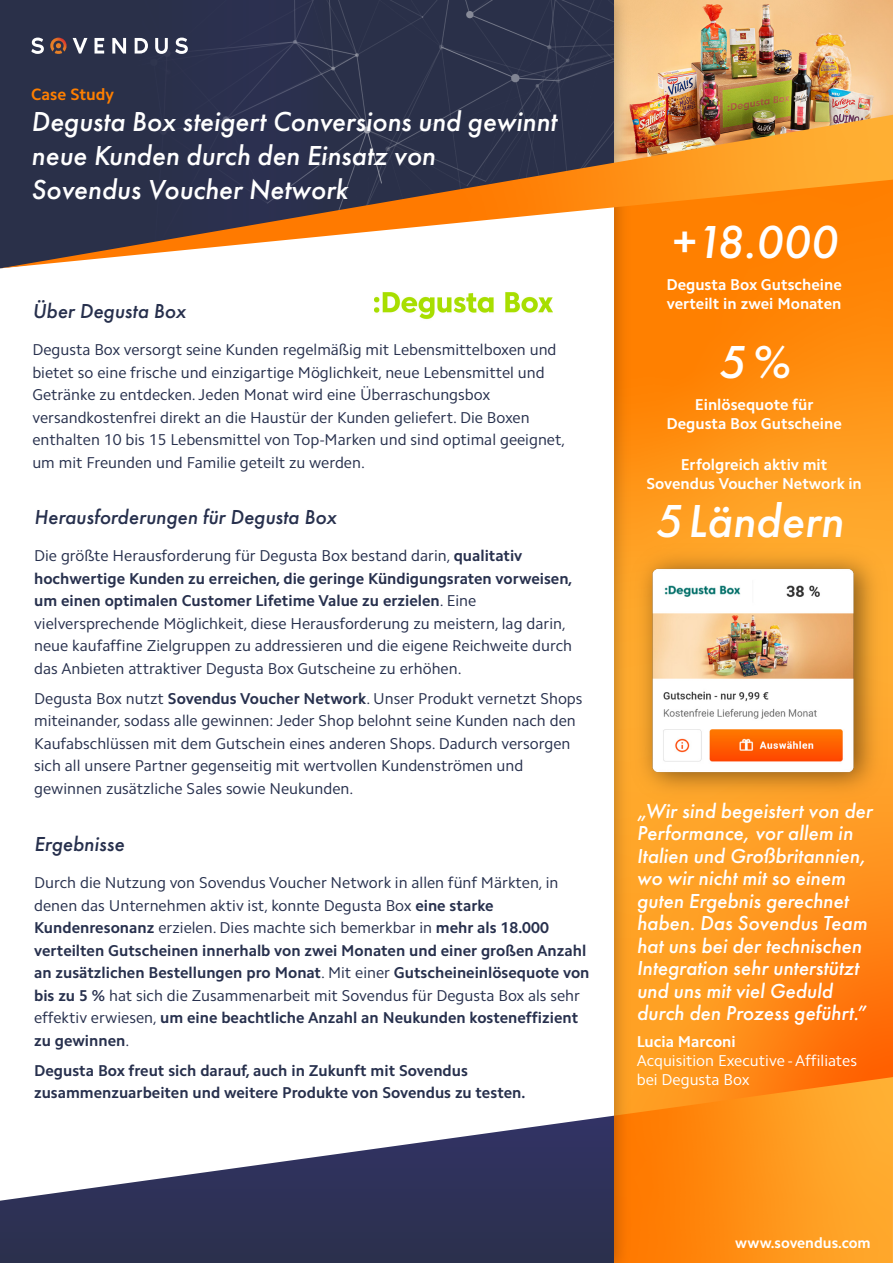
<style>
.page{position:relative;width:893px;height:1263px;background:#fff}
.page>*{position:absolute;margin:0;border:0;box-sizing:border-box;transform-origin:0 0}
.t1{font:italic 500 48px "Futura PT";color:#fff}
.t2{font:italic 500 28.5px/34.2px "Futura PT";color:#fff}
.t3{font:italic 500 21px/22.5px "Futura PT";color:#fff}
.t4{font:italic 500 21px "Futura PT";color:#27304d}
.t5{font:700 16.5px "Camphor Pro";color:#ff7f00}
.t6{font:15.75px/22.5px "Camphor Pro";color:#27304d}
.t7{font:700 15.75px/22.5px "Camphor Pro";color:#27304d}
.t8{font:700 15.75px/18.9px "Camphor Pro";color:#fff;text-align:center}
.t9{font:15.75px/18.9px "Camphor Pro";color:#fff}
.t10{font:700 15px "Camphor Pro";color:#fff}
.s1{font-weight:700}
.s2{font-weight:400}
</style>
<div class="page">
<img style="left:637px;top:0;width:256px;height:103px">
<svg style="left:637px;top:268px;width:256px;height:809px;background:#ff9117"></svg>
<svg style="left:637px;top:1077px;width:256px;height:186px;background:#ff941a"></svg>
<img style="left:614px;top:0;width:23px;height:1263px">
<svg style="left:0;top:1116px;width:614px;height:147px"></svg>
<img style="left:0;top:0;width:614px;height:313px">
<div style="left:0;top:0;width:401px;height:115px;background:#2a3049"></div>
<svg style="left:31px;top:38px;width:13px;height:16px"></svg>
<svg style="left:73px;top:38px;width:14px;height:16px"></svg>
<svg style="left:95px;top:38px;width:9px;height:16px"></svg>
<svg style="left:175px;top:38px;width:13px;height:16px"></svg>
<svg style="left:155px;top:38px;width:13px;height:16px"></svg>
<svg style="left:135px;top:38px;width:13px;height:16px"></svg>
<svg style="left:112px;top:38px;width:14px;height:16px"></svg>
<svg style="left:50px;top:38px;width:17px;height:16px"></svg>
<svg style="left:0;top:115px;width:893px;height:153px;background:#9b704d"></svg>
<img style="left:374px;top:289px;width:178px;height:31px">
<img style="left:626px;top:539px;width:265px;height:268px">
<p class="t5" style="left:31px;top:84px;width:84px">Case Study</p>
<h2 class="t2" style="left:31px;top:104px;width:527px">Degusta Box steigert Conversions und gewinnt neue Kunden durch den Einsatz von<br>Sovendus Voucher Network</h2>
<h3 class="t4" style="left:32px;top:298px;width:155px">Über Degusta Box</h3>
<p class="t6" style="left:32px;top:339px;width:535px">Degusta Box versorgt seine Kunden regelmäßig mit Lebensmittelboxen und bietet so eine frische und einzigartige Möglichkeit, neue Lebensmittel und Getränke zu entdecken. Jeden Monat wird eine Überraschungsbox versandkostenfrei direkt an die Haustür der Kunden geliefert. Die Boxen enthalten 10 bis 15 Lebensmittel von Top-Marken und sind optimal geeignet, um mit Freunden und Familie geteilt zu werden.</p>
<h3 class="t4" style="left:34px;top:504px;width:304px">Herausforderungen für Degusta Box</h3>
<p class="t6" style="left:34px;top:545px;width:540px">Die größte Herausforderung für Degusta Box bestand darin, <span class="s1">qualitativ hochwertige Kunden zu erreichen, die geringe Kündigungsraten vorweisen, um einen optimalen Customer Lifetime Value zu erzielen</span>. Eine vielversprechende Möglichkeit, diese Herausforderung zu meistern, lag darin, neue kaufaffine Zielgruppen zu addressieren und die eigene Reichweite durch das Anbieten attraktiver Degusta Box Gutscheine zu erhöhen.</p>
<p class="t6" style="left:34px;top:687px;width:550px">Degusta Box nutzt <span class="s1">Sovendus Voucher Network</span>. Unser Produkt vernetzt Shops miteinander, sodass alle gewinnen: Jeder Shop belohnt seine Kunden nach den Kaufabschlüssen mit dem Gutschein eines anderen Shops. Dadurch versorgen sich all unsere Partner gegenseitig mit wertvollen Kundenströmen und gewinnen zusätzliche Sales sowie Neukunden.</p>
<h3 class="t4" style="left:34px;top:831px;width:92px">Ergebnisse</h3>
<p class="t7" style="left:34px;top:871px;width:557px"><span class="s2">Durch die Nutzung von Sovendus Voucher Network in allen fünf Märkten, in denen das Unternehmen aktiv ist, konnte Degusta Box</span> eine starke Kundenresonanz <span class="s2">erzielen. Dies machte sich bemerkbar in</span> mehr als 18.000 verteilten Gutscheinen innerhalb von zwei Monaten und einer großen Anzahl an zusätzlichen Bestellungen pro Monat<span class="s2">. Mit einer</span> Gutscheineinlösequote von bis zu 5 % <span class="s2">hat sich die Zusammenarbeit mit Sovendus für Degusta Box als sehr effektiv erwiesen,</span> um eine beachtliche Anzahl an Neukunden kosteneffizient zu gewinnen<span class="s2">.</span></p>
<p class="t7" style="left:34px;top:1059px;width:493px">Degusta Box freut sich darauf, auch in Zukunft mit Sovendus zusammenzuarbeiten und weitere Produkte von Sovendus zu testen.</p>
<h1 class="t1" style="left:671px;top:212px;width:168px">+18.000</h1>
<p class="t8" style="left:666px;top:275px;width:177px;text-align:left">Degusta Box Gutscheine verteilt in zwei Monaten</p>
<h1 class="t1" style="left:718px;top:332px;width:73px">5%</h1>
<p class="t8" style="left:666px;top:395px;width:177px">Einlösequote für<br>Degusta Box Gutscheine</p>
<p class="t8" style="left:646px;top:455px;width:217px">Erfolgreich aktiv mit<br>Sovendus Voucher Network in</p>
<h1 class="t1" style="left:655px;top:491px;width:190px">5Ländern</h1>
<p class="t3" style="left:637px;top:800px;width:237px">„Wir sind begeistert von der<br>Performance, vor allem in<br>Italien und Großbritannien, wo wir nicht mit so einem guten Ergebnis gerechnet haben. Das Sovendus Team hat uns bei der technischen<br>Integration sehr unterstützt und uns mit viel Geduld durch den Prozess geführt.”</p>
<p class="t8" style="left:637px;top:1032px;width:100px">Lucia Marconi</p>
<p class="t9" style="left:637px;top:1051px;width:222px">Acquisition Executive - Affiliates bei Degusta Box</p>
<p class="t10" style="left:735px;top:1234px;width:137px">www.sovendus.com</p>
</div>
